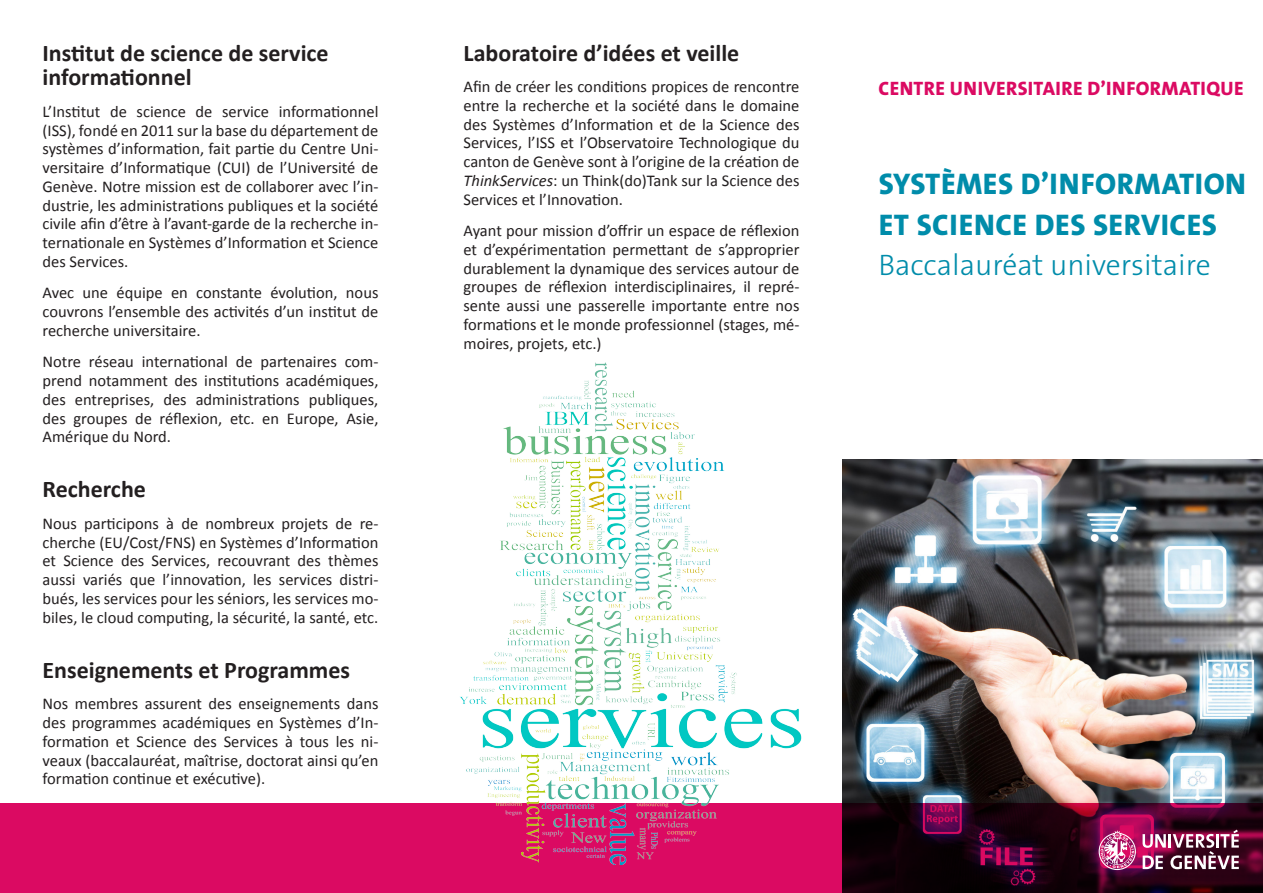
<style>
.page{position:relative;width:1263px;height:893px;background:#fff}
.page>*{position:absolute;margin:0;border:0;box-sizing:border-box;transform-origin:0 0}
.t1{font:800 30px "The Sans Os F";letter-spacing:.02em;color:#008caa}
.t2{font:300 29.7px "The Sans Os F";color:#008caa}
.t3{font:700 24px "Calibri";color:#231f20}
.t4{font:800 19.5px "The Sans Os F";letter-spacing:.02em;color:#db0a62}
.t5{font:16.5px/18.8px "Calibri";color:#231f20;text-align:justify}
.s1{font-style:italic}
</style>
<div class="page">
<img style="left:850px;top:459px;width:413px;height:344px">
<svg style="left:0;top:803px;width:1263px;height:90px;background:#960645"></svg>
<svg style="left:1099px;top:830px;width:37px;height:40px"></svg>
<svg style="left:1142px;top:830px;width:97px;height:39px"></svg>
<img style="left:410px;top:362px;width:440px;height:502px">
<p class="t3" style="left:43px;top:37px;width:288px">Institut de science de service</p>
<p class="t3" style="left:43px;top:62px;width:151px">informationnel</p>
<p class="t5" style="left:43px;top:102px;width:337px">L’Institut de science de service informationnel (ISS), fondé en 2011 sur la base du département de systèmes d’information, fait partie du Centre Uni&shy;versitaire d’Informatique (CUI) de l’Université de Genève. Notre mission est de collaborer avec l’in&shy;dustrie, les administrations publiques et la société civile afin d’être à l’avant-garde de la recherche in&shy;ternationale en Systèmes d’Information et Science des Services.</p>
<p class="t5" style="left:43px;top:283px;width:337px">Avec une équipe en constante évolution, nous couvrons l’ensemble des activités d’un institut de recherche universitaire.</p>
<p class="t5" style="left:43px;top:352px;width:337px">Notre réseau international de partenaires com&shy;prend notamment des institutions académiques, des entreprises, des administrations publiques, des groupes de réflexion, etc. en Europe, Asie, Amérique du Nord.</p>
<p class="t3" style="left:43px;top:474px;width:105px">Recherche</p>
<p class="t5" style="left:43px;top:514px;width:337px">Nous participons à de nombreux projets de re&shy;cherche (EU/Cost/FNS) en Systèmes d’Information et Science des Services, recouvrant des thèmes aussi variés que l’innovation, les services distri&shy;bués, les services pour les séniors, les services mo&shy;biles, le cloud computing, la sécurité, la santé, etc.</p>
<p class="t3" style="left:43px;top:654px;width:309px">Enseignements et Programmes</p>
<p class="t5" style="left:43px;top:694px;width:337px">Nos membres assurent des enseignements dans des programmes académiques en Systèmes d’In&shy;formation et Science des Services à tous les ni&shy;veaux (baccalauréat, maîtrise, doctorat ainsi qu’en formation continue et exécutive).</p>
<p class="t3" style="left:463px;top:37px;width:277px">Laboratoire d’idées et veille</p>
<p class="t5" style="left:463px;top:77px;width:337px">Afin de créer les conditions propices de rencontre entre la recherche et la société dans le domaine des Systèmes d’Information et de la Science des Services, l’ISS et l’Observatoire Technologique du canton de Genève sont à l’origine de la création de <span class="s1">ThinkServices</span>: un Think(do)Tank sur la Science des Services et l’Innovation.</p>
<p class="t5" style="left:463px;top:221px;width:337px">Ayant pour mission d’offrir un espace de réflexion et d’expérimentation permettant de s’approprier durablement la dynamique des services autour de groupes de réflexion interdisciplinaires, il repré&shy;sente aussi une passerelle importante entre nos formations et le monde professionnel (stages, mé&shy;moires, projets, etc.)</p>
<p class="t4" style="left:879px;top:76px;width:366px">CENTRE UNIVERSITAIRE D’INFORMATIQUE</p>
<p class="t1" style="left:879px;top:164px;width:369px">SYSTÈMES D’INFORMATION</p>
<p class="t1" style="left:879px;top:205px;width:340px">ET SCIENCE DES SERVICES</p>
<p class="t2" style="left:878px;top:246px;width:334px">Baccalauréat universitaire</p>
</div>
